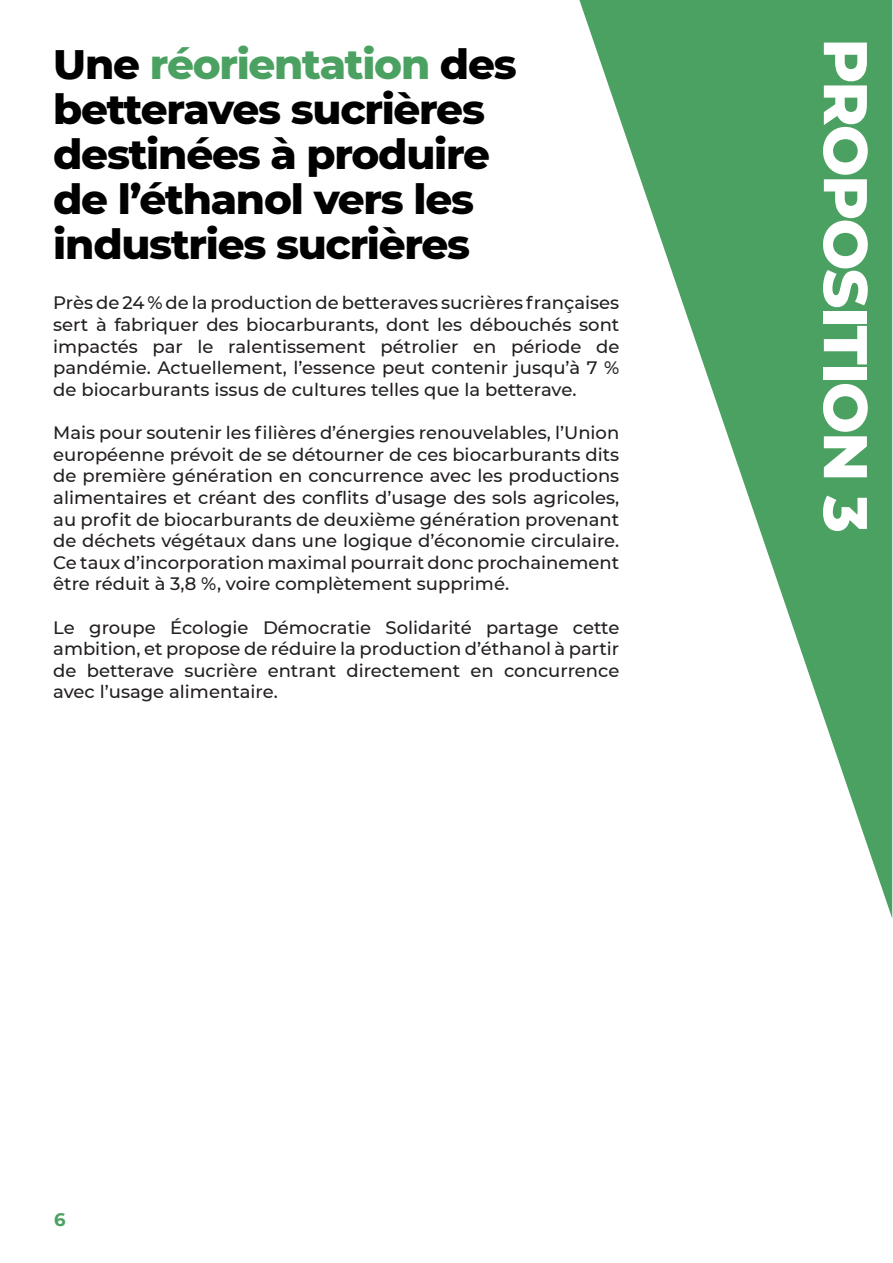
<style>
.page{position:relative;width:893px;height:1263px;background:#fff}
.page>*{position:absolute;margin:0;border:0;box-sizing:border-box;transform-origin:0 0}
.t1{font:800 61.5px "Montserrat";letter-spacing:-.03em;color:#fff}
.t2{font:800 42px/45px "Montserrat";letter-spacing:-.03em;color:#000}
.t3{font:500 18px/21.6px "Montserrat";color:#231f20;text-align:justify}
.t4{font:700 18px "Montserrat";color:#4ba161}
.s1{color:#4ba161}
</style>
<div class="page">
<svg style="left:579px;top:0;width:313px;height:918px"></svg>
<p class="t2" style="left:53px;top:39px;width:465px">Une <span class="s1">réorientation</span> des betteraves sucrières destinées à produire de l’éthanol vers les industries sucrières</p>
<p class="t3" style="left:53px;top:292px;width:568px">Près de 24 % de la production de betteraves sucrières françaises sert à fabriquer des biocarburants, dont les débouchés sont impactés par le ralentissement pétrolier en période de pandémie. Actuellement, l’essence peut contenir jusqu’à 7 % de biocarburants issus de cultures telles que la betterave.</p>
<p class="t3" style="left:53px;top:421px;width:568px">Mais pour soutenir les filières d’énergies renouvelables, l’Union européenne prévoit de se détourner de ces biocarburants dits de première génération en concurrence avec les productions alimentaires et créant des conflits d’usage des sols agricoles, au profit de biocarburants de deuxième génération provenant de déchets végétaux dans une logique d’économie circulaire.<br>Ce taux d’incorporation maximal pourrait donc prochainement être réduit à 3,8 %, voire complètement supprimé.</p>
<p class="t3" style="left:53px;top:616px;width:568px">Le groupe Écologie Démocratie Solidarité partage cette ambition, et propose de réduire la production d’éthanol à partir de betterave sucrière entrant directement en concurrence avec l’usage alimentaire.</p>
<p class="t1" style="left:891px;top:38px;width:496px;rotate:90deg">PROPOSITION 3</p>
<p class="t4" style="left:54px;top:1207px;width:13px">6</p>
</div>
